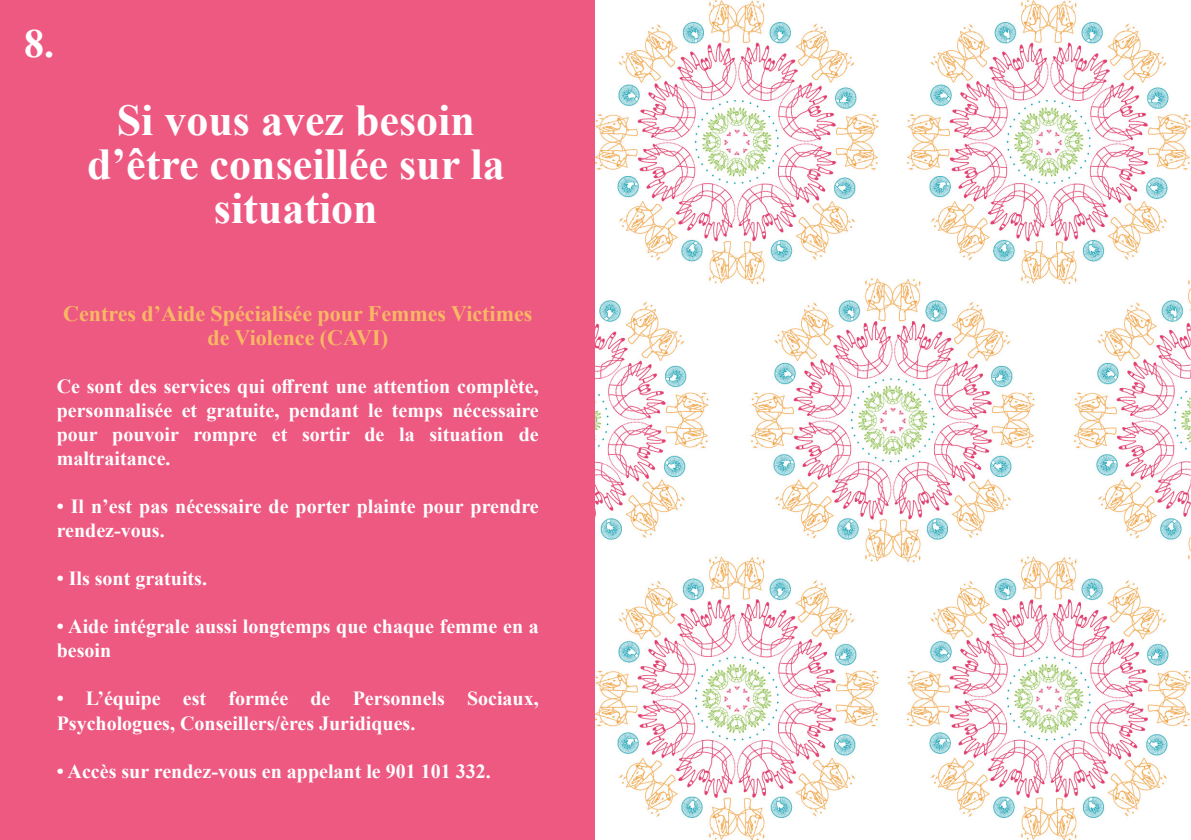
<style>
.page{position:relative;width:1191px;height:840px;background:#fff}
.page>*{position:absolute;margin:0;border:0;box-sizing:border-box;transform-origin:0 0}
.t1{font:700 44px/44px "Times New Roman";color:#fff;text-align:center}
.Títulos{font:700 40px "Times New Roman";color:#fff}
.Títulos-2{font:700 22px "Times New Roman";color:#f9b964}
.Texto_corrido{font:700 20px/24px "Times New Roman";color:#fff}
</style>
<div class="page">
<div style="left:0;top:0;width:595px;height:839px;background:#ee5982"></div>
<img style="left:595px;top:0;width:596px;height:839px">
<p class="Títulos" style="left:24px;top:14px;width:31px">8.</p>
<p class="t1" style="left:87px;top:96px;width:419px">Si vous avez besoin d’être conseillée sur la situation</p>
<p class="Títulos-2" style="left:63px;top:297px;width:471px">Centres d’Aide Spécialisée pour Femmes Victimes</p>
<p class="Títulos-2" style="left:207px;top:321px;width:182px">de Violence (CAVI)</p>
<p class="Texto_corrido" style="left:57px;top:373px;width:483px;text-align:justify">Ce sont des services qui offrent une attention complète, personnalisée et gratuite, pendant le temps nécessaire pour pouvoir rompre et sortir de la situation de maltraitance.</p>
<p class="Texto_corrido" style="left:57px;top:493px;width:483px">• Il n’est pas nécessaire de porter plainte pour prendre rendez-vous.</p>
<p class="Texto_corrido" style="left:57px;top:565px;width:152px">• Ils sont gratuits.</p>
<p class="Texto_corrido" style="left:57px;top:613px;width:483px">• Aide intégrale aussi longtemps que chaque femme en a besoin</p>
<p class="Texto_corrido" style="left:57px;top:685px;width:483px">• L’équipe est formée de Personnels Sociaux,<br>Psychologues, Conseillers/ères Juridiques.</p>
<p class="Texto_corrido" style="left:57px;top:757px;width:436px">• Accès sur rendez-vous en appelant le 901 101 332.</p>
</div>
